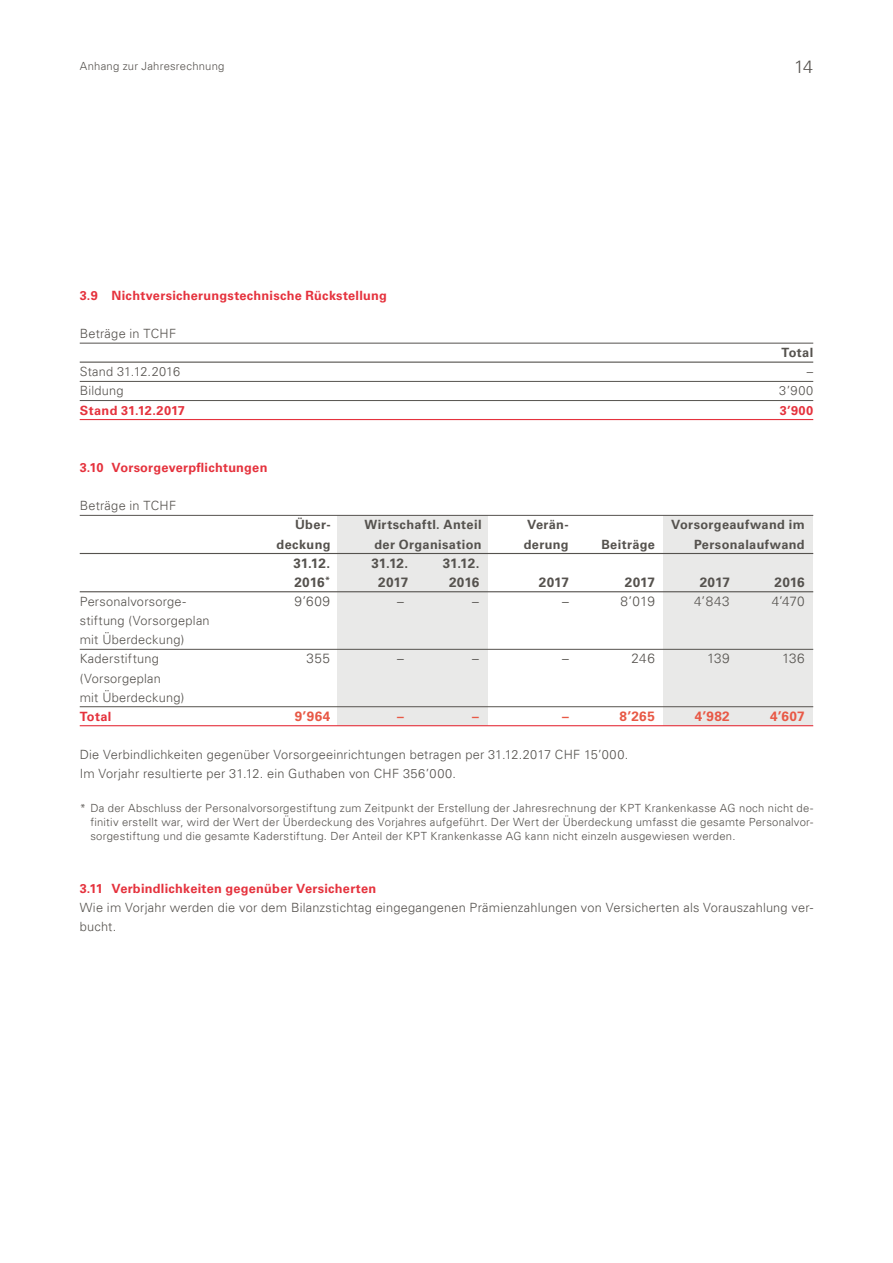
<style>
.page{position:relative;width:893px;height:1263px;background:#fff}
.page>*{position:absolute;margin:0;border:0;box-sizing:border-box;transform-origin:0 0}
.t1{font:300 18px "Univers LT";color:#55524e}
.t2{font:700 13.5px/19.2px "Univers LT";color:#55524e;text-align:center}
.t3{font:300 13.5px "Univers LT";letter-spacing:.035em;color:#55524e}
.t4{font:700 13.5px "Univers LT";letter-spacing:.035em;color:#e85946}
.t5{font:300 12.75px/19.2px "Univers LT";letter-spacing:.02em;color:#55524e}
.t6{font:700 12.75px "Univers LT";letter-spacing:.02em;color:#e5323d}
.t7{font:700 12.75px/19.2px "Univers LT";letter-spacing:.03em;color:#55524e;text-align:right}
.t8{font:300 11.25px/14.4px "Univers LT";letter-spacing:.02em;color:#55524e;text-align:justify}
</style>
<div class="page">
<div style="left:663px;top:515px;width:150px;height:211px;background:#e9e9e8"></div>
<div style="left:337px;top:515px;width:151px;height:211px;background:#e9e9e8"></div>
<hr style="left:80px;top:343px;width:733px;height:1px;background:#55524e">
<hr style="left:80px;top:362px;width:733px;height:1px;background:#55524e">
<hr style="left:80px;top:381px;width:733px;height:1px;background:#55524e">
<hr style="left:80px;top:400px;width:733px;height:1px;background:#55524e">
<hr style="left:80px;top:419px;width:733px;height:1px;background:#e5323d">
<hr style="left:80px;top:515px;width:733px;height:1px;background:#55524e">
<hr style="left:80px;top:553px;width:733px;height:1px;background:#55524e">
<hr style="left:80px;top:591px;width:733px;height:1px;background:#55524e">
<hr style="left:80px;top:649px;width:733px;height:1px;background:#55524e">
<hr style="left:80px;top:706px;width:733px;height:1px;background:#55524e">
<hr style="left:80px;top:725px;width:733px;height:1px;background:#e5323d">
<p class="t8" style="left:80px;top:59px;width:146px">Anhang zur Jahresrechnung</p>
<h1 class="t1" style="left:794px;top:56px;width:21px">14</h1>
<p class="t6" style="left:80px;top:288px;width:309px">3.9 Nichtversicherungstechnische Rückstellung</p>
<p class="t5" style="left:80px;top:324px;width:98px">Beträge in TCHF</p>
<p class="t7" style="left:781px;top:343px;width:33px">Total</p>
<p class="t5" style="left:80px;top:362px;width:102px">Stand 31.12.2016</p>
<p class="t5" style="left:807px;top:362px;width:8px">–</p>
<p class="t5" style="left:80px;top:381px;width:45px">Bildung</p>
<p class="t5" style="left:779px;top:381px;width:35px">3’900</p>
<p class="t6" style="left:80px;top:403px;width:107px">Stand 31.12.2017</p>
<p class="t6" style="left:780px;top:403px;width:35px">3’900</p>
<p class="t6" style="left:80px;top:460px;width:189px">3.10 Vorsorgeverpflichtungen</p>
<p class="t5" style="left:80px;top:496px;width:98px">Beträge in TCHF</p>
<p class="t5" style="left:80px;top:592px;width:131px">Personalvorsorge&shy;stiftung (Vorsorgeplan mit Überdeckung)<br>Kaderstiftung (Vorsorgeplan<br>mit Überdeckung)</p>
<p class="t6" style="left:80px;top:709px;width:33px">Total</p>
<p class="t7" style="left:276px;top:515px;width:56px">Über&shy;deckung</p>
<p class="t7" style="left:524px;top:515px;width:47px;text-align:left">Verän&shy;derung</p>
<p class="t7" style="left:364px;top:515px;width:119px">Wirtschaftl. Anteil der Organisation</p>
<p class="t2" style="left:293px;top:553px;width:38px;text-align:left">31.12.<br>2016<sup>*</sup></p>
<p class="t2" style="left:371px;top:553px;width:38px">31.12.<br>2017</p>
<p class="t2" style="left:443px;top:553px;width:38px">31.12.<br>2016</p>
<p class="t2" style="left:539px;top:573px;width:31px">2017</p>
<p class="t3" style="left:294px;top:593px;width:37px">9’609</p>
<p class="t3" style="left:397px;top:593px;width:8px">–</p>
<p class="t3" style="left:472px;top:593px;width:8px">–</p>
<p class="t3" style="left:562px;top:593px;width:8px">–</p>
<p class="t3" style="left:307px;top:650px;width:25px">355</p>
<p class="t3" style="left:397px;top:650px;width:8px">–</p>
<p class="t3" style="left:472px;top:650px;width:8px">–</p>
<p class="t3" style="left:562px;top:650px;width:8px">–</p>
<p class="t4" style="left:295px;top:708px;width:37px">9’964</p>
<p class="t4" style="left:397px;top:708px;width:8px">–</p>
<p class="t4" style="left:472px;top:708px;width:8px">–</p>
<p class="t4" style="left:562px;top:708px;width:8px">–</p>
<p class="t7" style="left:601px;top:535px;width:55px">Beiträge</p>
<p class="t2" style="left:625px;top:573px;width:31px">2017</p>
<p class="t3" style="left:621px;top:593px;width:36px">8’019</p>
<p class="t7" style="left:671px;top:515px;width:135px">Vorsorgeaufwand im<br>Personalaufwand</p>
<p class="t2" style="left:700px;top:573px;width:31px">2017</p>
<p class="t3" style="left:694px;top:593px;width:37px">4’843</p>
<p class="t2" style="left:774px;top:573px;width:32px">2016</p>
<p class="t3" style="left:772px;top:593px;width:35px">4’470</p>
<p class="t3" style="left:632px;top:650px;width:25px">246</p>
<p class="t4" style="left:619px;top:708px;width:37px">8’265</p>
<p class="t3" style="left:707px;top:650px;width:24px">139</p>
<p class="t4" style="left:695px;top:708px;width:37px">4’982</p>
<p class="t3" style="left:782px;top:650px;width:24px">136</p>
<p class="t4" style="left:770px;top:708px;width:36px">4’607</p>
<p class="t5" style="left:80px;top:745px;width:550px">Die Verbindlichkeiten gegenüber Vorsorgeeinrichtungen betragen per 31.12.2017 CHF 15’000.<br>Im Vorjahr resultierte per 31.12. ein Guthaben von CHF 356’000.</p>
<p class="t8" style="left:90px;top:800px;width:724px;text-indent:-11px">* Da der Abschluss der Personalvorsorgestiftung zum Zeitpunkt der Erstellung der Jahresrechnung der KPT Krankenkasse AG noch nicht de&shy;finitiv erstellt war, wird der Wert der Überdeckung des Vorjahres aufgeführt. Der Wert der Überdeckung umfasst die gesamte Personalvor&shy;sorgestiftung und die gesamte Kaderstiftung. Der Anteil der KPT Krankenkasse AG kann nicht einzeln ausgewiesen werden.</p>
<p class="t6" style="left:80px;top:881px;width:298px">3.11 Verbindlichkeiten gegenüber Versicherten</p>
<p class="t5" style="left:80px;top:898px;width:735px">Wie im Vorjahr werden die vor dem Bilanzstichtag eingegangenen Prämienzahlungen von Versicherten als Vorauszahlung ver&shy;bucht.</p>
</div>
